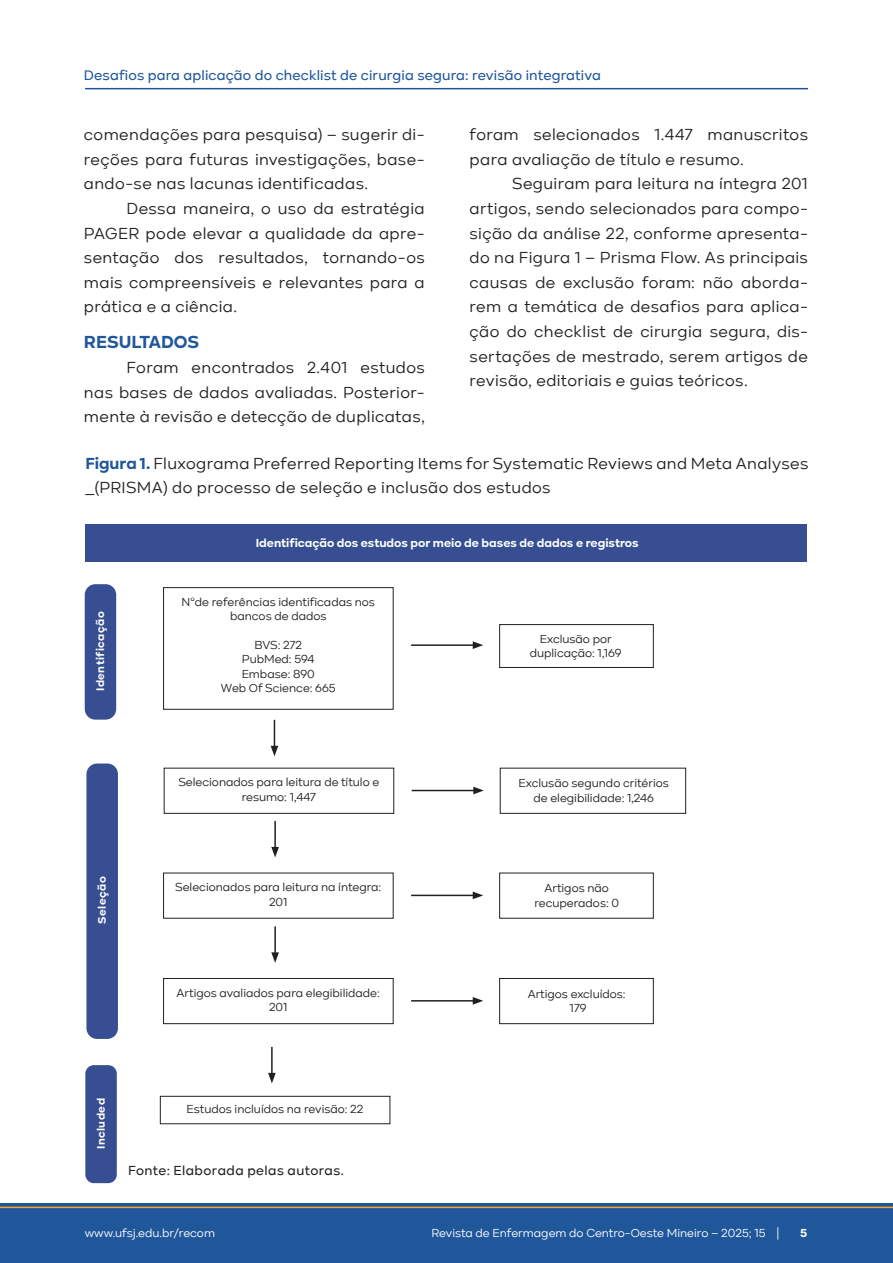
<style>
.page{position:relative;width:893px;height:1263px;background:#fff}
.page>*{position:absolute;margin:0;border:0;box-sizing:border-box;transform-origin:0 0}
.Tit_artigo{font:700 18px "Kinetika";color:#20579b}
.Texto_artigo{font:16.5px/24.6px "Kinetika";letter-spacing:.025em;color:#231f20;text-align:justify}
.t1{font:500 14.25px "Kinetika";letter-spacing:.01em;color:#20579b}
.t2{font:500 13.5px "Kinetika";letter-spacing:.035em;color:#231f20}
.t3{font:12px/14.4px "Kinetika";color:#231f20;text-align:center}
.t4{font:12px "Kinetika";color:#fff}
.t5{font:700 12px "Kinetika";color:#fff}
.t6{font:700 11.25px "Kinetika";letter-spacing:.045em;color:#fff}
.s1{font-weight:700;color:#20579b}
</style>
<div class="page">
<div style="left:0;top:1203px;width:893px;height:60px;background:#20579b"></div>
<hr style="left:0;top:1206px;width:893px;height:2px;background:#f9a42e">
<hr style="left:85px;top:88px;width:723px;height:1px;background:#20579b">
<div style="left:85px;top:584px;width:31px;height:136px;background:#374e92;border-radius:11px"></div>
<div style="left:86px;top:763px;width:32px;height:276px;background:#374e92;border-radius:11px"></div>
<div style="left:85px;top:1065px;width:32px;height:118px;background:#374e92;border-radius:9px"></div>
<div style="left:85px;top:524px;width:722px;height:38px;background:#374e92"></div>
<div style="left:163px;top:587px;width:231px;height:123px;border:1px solid #231f20"></div>
<div style="left:164px;top:768px;width:230px;height:46px;border:1px solid #231f20"></div>
<div style="left:163px;top:978px;width:231px;height:46px;border:1px solid #231f20"></div>
<div style="left:160px;top:1096px;width:230px;height:28px;border:1px solid #231f20"></div>
<div style="left:499px;top:624px;width:155px;height:44px;border:1px solid #231f20"></div>
<div style="left:500px;top:768px;width:186px;height:46px;border:1px solid #231f20"></div>
<div style="left:499px;top:978px;width:155px;height:46px;border:1px solid #231f20"></div>
<hr style="left:411px;top:644px;width:64px;height:2px;background:#231f20">
<svg style="left:473px;top:641px;width:10px;height:8px"></svg>
<hr style="left:412px;top:790px;width:64px;height:1px;background:#231f20">
<svg style="left:473px;top:787px;width:11px;height:7px"></svg>
<hr style="left:411px;top:895px;width:64px;height:1px;background:#231f20">
<svg style="left:473px;top:891px;width:10px;height:8px"></svg>
<hr style="left:411px;top:1000px;width:64px;height:1px;background:#231f20">
<svg style="left:473px;top:997px;width:10px;height:8px"></svg>
<svg style="left:271px;top:720px;width:7px;height:36px"></svg>
<hr style="left:274px;top:821px;width:2px;height:28px;background:#231f20">
<svg style="left:271px;top:847px;width:8px;height:10px"></svg>
<hr style="left:274px;top:926px;width:2px;height:29px;background:#231f20">
<svg style="left:271px;top:952px;width:8px;height:11px"></svg>
<hr style="left:271px;top:1047px;width:2px;height:28px;background:#231f20">
<svg style="left:268px;top:1073px;width:8px;height:10px"></svg>
<p class="t1" style="left:84px;top:67px;width:519px">Desafios para aplicação do checklist de cirurgia segura: revisão integrativa</p>
<p class="Texto_artigo" style="left:84px;top:122px;width:342px">comendações para pesquisa) – sugerir di&shy;reções para futuras investigações, base&shy;ando-se nas lacunas identificadas.</p>
<p class="Texto_artigo" style="left:84px;top:196px;width:342px;text-indent:43px">Dessa maneira, o uso da estratégia PAGER pode elevar a qualidade da apre&shy;sentação dos resultados, tornando-os mais compreensíveis e relevantes para a prática e a ciência.</p>
<p class="Tit_artigo" style="left:84px;top:331px;width:117px">RESULTADOS</p>
<p class="Texto_artigo" style="left:84px;top:355px;width:342px;text-indent:43px">Foram encontrados 2.401 estudos nas bases de dados avaliadas. Posterior&shy;mente à revisão e detecção de duplicatas,</p>
<p class="Texto_artigo" style="left:470px;top:122px;width:340px">foram selecionados 1.447 manuscritos para avaliação de título e resumo.</p>
<p class="Texto_artigo" style="left:470px;top:172px;width:340px;text-indent:43px">Seguiram para leitura na íntegra 201 artigos, sendo selecionados para compo&shy;sição da análise 22, conforme apresenta&shy;do na Figura 1 – Prisma Flow. As principais causas de exclusão foram: não aborda&shy;rem a temática de desafios para aplica&shy;ção do checklist de cirurgia segura, dis&shy;sertações de mestrado, serem artigos de revisão, editoriais e guias teóricos.</p>
<p class="Texto_artigo" style="left:85px;top:451px;width:724px"><span class="s1">Figura 1.</span> Fluxograma Preferred Reporting Items for Systematic Reviews and Meta Analyses</p>
<p class="Texto_artigo" style="left:85px;top:475px;width:467px">_(PRISMA) do processo de seleção e inclusão dos estudos</p>
<p class="t6" style="left:93px;top:691px;width:81px;rotate:-90deg">Identificação</p>
<p class="t6" style="left:95px;top:924px;width:49px;rotate:-90deg">Seleção</p>
<p class="t5" style="left:256px;top:535px;width:384px">Identificação dos estudos por meio de bases de dados e registros</p>
<p class="t3" style="left:182px;top:594px;width:195px">Nºde referências identificadas nos bancos de dados</p>
<p class="t3" style="left:254px;top:638px;width:49px">BVS: 272</p>
<p class="t3" style="left:242px;top:652px;width:74px">PubMed: 594</p>
<p class="t3" style="left:242px;top:666px;width:75px">Embase: 890</p>
<p class="t3" style="left:221px;top:681px;width:116px">Web Of Science: 665</p>
<p class="t3" style="left:540px;top:631px;width:73px">Exclusão por</p>
<p class="t3" style="left:530px;top:646px;width:93px">duplicação: 1,169</p>
<p class="t3" style="left:178px;top:775px;width:202px">Selecionados para leitura de título e resumo: 1,447</p>
<p class="t3" style="left:518px;top:776px;width:152px">Exclusão segundo critérios de elegibilidade: 1,246</p>
<p class="t3" style="left:175px;top:880px;width:208px">Selecionados para leitura na íntegra:</p>
<p class="t3" style="left:269px;top:894px;width:20px">201</p>
<p class="t3" style="left:544px;top:881px;width:66px">Artigos não</p>
<p class="t3" style="left:534px;top:895px;width:86px">recuperados: 0</p>
<p class="t3" style="left:177px;top:985px;width:205px">Artigos avaliados para elegibilidade:</p>
<p class="t3" style="left:269px;top:1000px;width:20px">201</p>
<p class="t3" style="left:528px;top:986px;width:99px">Artigos excluídos:</p>
<p class="t3" style="left:570px;top:1001px;width:18px">179</p>
<p class="t6" style="left:94px;top:1149px;width:52px;rotate:-90deg">Included</p>
<p class="t3" style="left:187px;top:1102px;width:178px">Estudos incluídos na revisão: 22</p>
<p class="t2" style="left:128px;top:1162px;width:217px">Fonte: Elaborada pelas autoras.</p>
<p class="t4" style="left:85px;top:1226px;width:132px">www.ufsj.edu.br/recom</p>
<p class="t4" style="left:431px;top:1226px;width:349px">Revista de Enfermagem do Centro-Oeste Mineiro – 2025; 15 |</p>
<p class="t5" style="left:800px;top:1226px;width:9px">5</p>
</div>
